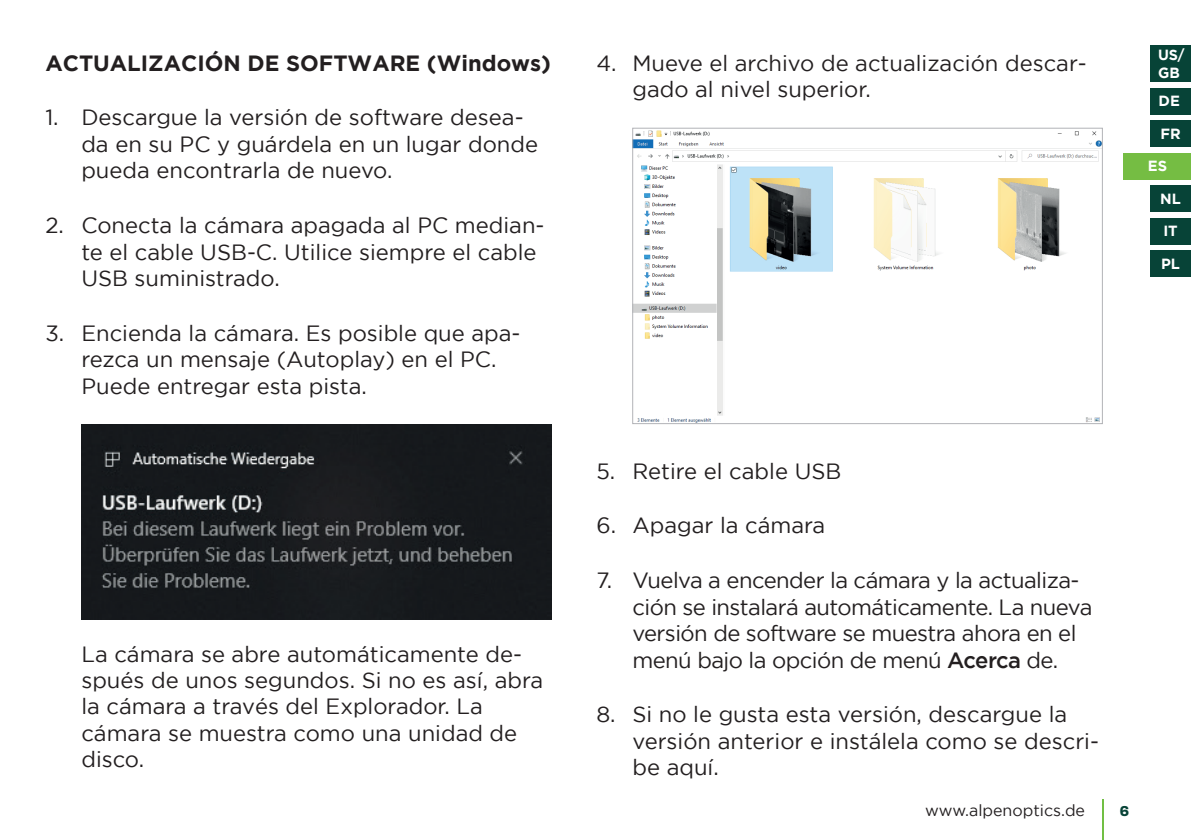
<style>
.page{position:relative;width:1191px;height:840px;background:#fff}
.page>*{position:absolute;margin:0;border:0;box-sizing:border-box;transform-origin:0 0}
.t1{font:22px/26.4px "Gotham";color:#231f20}
.t2{font:22px/26.4px "Gotham";letter-spacing:-.025em;color:#231f20}
.t3{font:700 22px "Gotham";color:#231f20}
.t4{font:16px "Gotham";color:#231f20}
.t5{font:700 15.4px "Paralucent";color:#074337}
.t6{font:700 14.6px/17.6px "Gotham";color:#fff}
.s1{font-weight:500}
</style>
<div class="page">
<svg style="left:1102px;top:799px;width:2px;height:40px"></svg>
<div style="left:1150px;top:88px;width:41px;height:26px;background:#074337"></div>
<div style="left:1150px;top:45px;width:41px;height:37px;background:#074337"></div>
<div style="left:1150px;top:120px;width:41px;height:27px;background:#074337"></div>
<div style="left:1124px;top:153px;width:67px;height:26px;background:#75bd43"></div>
<div style="left:1150px;top:185px;width:41px;height:27px;background:#074337"></div>
<div style="left:1150px;top:218px;width:41px;height:26px;background:#074337"></div>
<div style="left:1150px;top:250px;width:41px;height:27px;background:#074337"></div>
<img style="left:81px;top:424px;width:470px;height:195px">
<img style="left:634px;top:130px;width:466px;height:291px">
<div style="left:632px;top:128px;width:470px;height:295px;border:1px solid #b2b3b7"></div>
<p class="t3" style="left:45px;top:50px;width:507px">ACTUALIZACIÓN DE SOFTWARE (Windows)</p>
<p class="t1" style="left:81px;top:104px;width:458px;text-indent:-36px">1. Descargue la versión de software desea&shy;da en su PC y guárdela en un lugar donde pueda encontrarla de nuevo.</p>
<p class="t1" style="left:81px;top:212px;width:465px;text-indent:-36px">2. Conecta la cámara apagada al PC median&shy;te el cable USB-C. Utilice siempre el cable<br>USB suministrado.</p>
<p class="t1" style="left:81px;top:319px;width:441px;text-indent:-36px">3. Encienda la cámara. Es posible que apa&shy;rezca un mensaje (Autoplay) en el PC.<br>Puede entregar esta pista.</p>
<p class="t1" style="left:81px;top:639px;width:463px">La cámara se abre automáticamente de&shy;spués de unos segundos. Si no es así, abra la cámara a través del Explorador. La cámara se muestra como una unidad de disco.</p>
<p class="t1" style="left:632px;top:49px;width:456px;text-indent:-36px">4. Mueve el archivo de actualización descar&shy;gado al nivel superior.</p>
<p class="t6" style="left:1158px;top:45px;width:28px">US/<br>GB</p>
<p class="t6" style="left:1158px;top:92px;width:23px">DE</p>
<p class="t6" style="left:1160px;top:124px;width:22px">FR</p>
<p class="t6" style="left:1147px;top:157px;width:21px">ES</p>
<p class="t6" style="left:1160px;top:189px;width:22px">NL</p>
<p class="t6" style="left:1163px;top:222px;width:16px">IT</p>
<p class="t6" style="left:1161px;top:254px;width:20px">PL</p>
<p class="t1" style="left:596px;top:457px;width:246px">5. Retire el cable USB</p>
<p class="t1" style="left:596px;top:512px;width:230px">6. Apagar la cámara</p>
<p class="t2" style="left:632px;top:566px;width:461px;text-indent:-36px">7. Vuelva a encender la cámara y la actualiza&shy;ción se instalará automáticamente. La nueva versión de software se muestra ahora en el menú bajo la opción de menú <span class="s1">Acerca</span> de.</p>
<p class="t1" style="left:632px;top:700px;width:468px;text-indent:-36px">8. Si no le gusta esta versión, descargue la versión anterior e instálela como se descri&shy;be aquí.</p>
<p class="t4" style="left:925px;top:800px;width:161px">www.alpenoptics.de</p>
<p class="t5" style="left:1120px;top:800px;width:11px">6</p>
</div>
